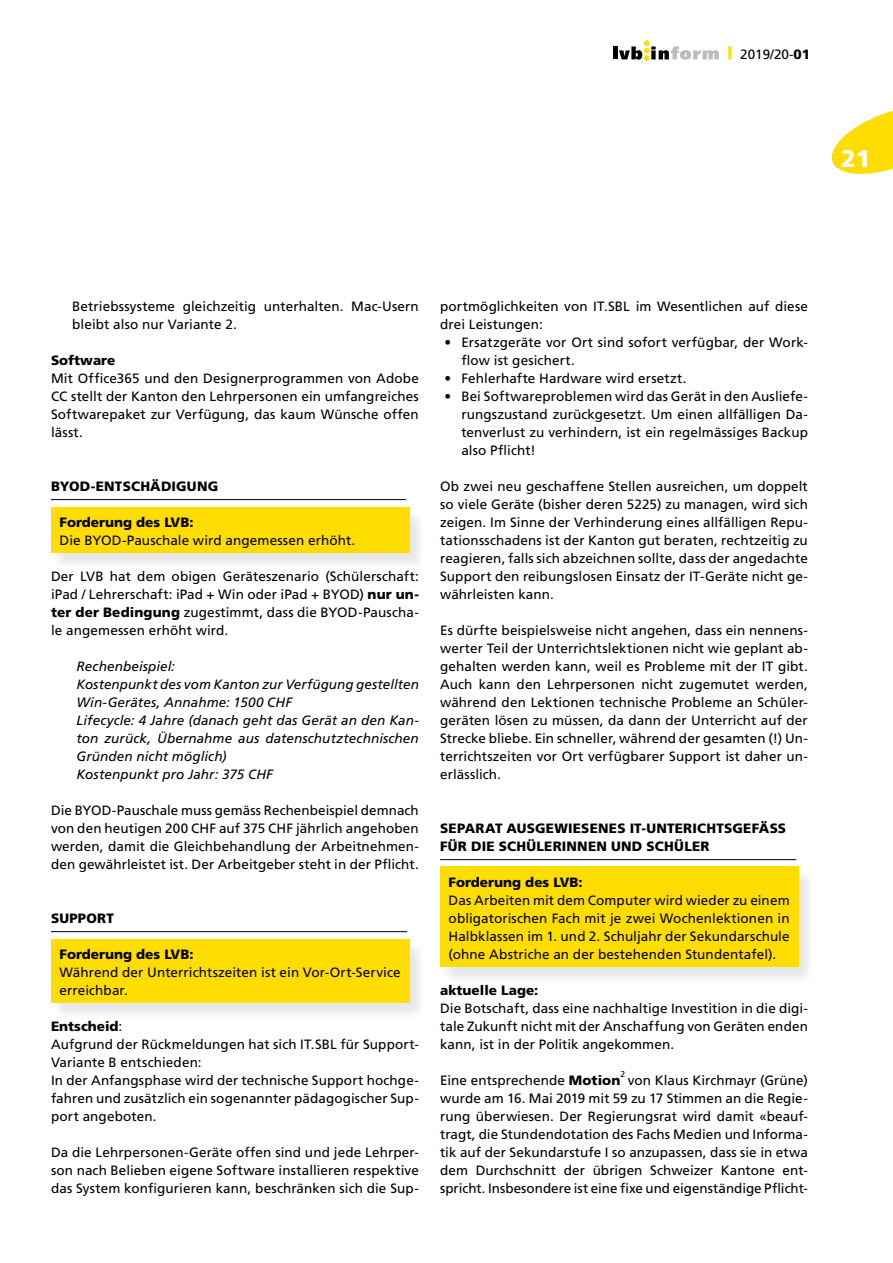
<style>
.page{position:relative;width:893px;height:1263px;background:#fff}
.page>*{position:absolute;margin:0;border:0;box-sizing:border-box;transform-origin:0 0}
.t1{font:900 24px "Frutiger LT Std";color:#fff}
.t2{font:13.5px/18px "Frutiger LT Std";letter-spacing:.005em;color:#000;text-align:justify}
.t3{font:italic 13.5px/18px "Frutiger LT Std";letter-spacing:.005em;color:#000}
.t4{font:900 13.5px/18px "Frutiger LT Std";letter-spacing:.005em;color:#000}
.t5{font:8.55px "Frutiger LT Std";color:#000}
.s1{font-weight:900}
</style>
<div class="page">
<svg style="left:831px;top:110px;width:62px;height:64px"></svg>
<hr style="left:613px;top:47px;width:4px;height:12px;background:#000">
<svg style="left:619px;top:40px;width:100px;height:21px"></svg>
<hr style="left:728px;top:46px;width:3px;height:14px;background:#fd0">
<hr style="left:51px;top:499px;width:355px;height:1px;background:#000">
<hr style="left:51px;top:931px;width:356px;height:1px;background:#000">
<hr style="left:440px;top:859px;width:356px;height:1px;background:#000">
<div style="left:51px;top:941px;width:375px;height:80px;background:#000;opacity:.1"></div>
<div style="left:51px;top:940px;width:358px;height:63px;background:#fd0"></div>
<div style="left:51px;top:509px;width:375px;height:62px;background:#000;opacity:.1"></div>
<div style="left:51px;top:507px;width:358px;height:46px;background:#fd0"></div>
<div style="left:440px;top:868px;width:375px;height:117px;background:#000;opacity:.1"></div>
<div style="left:440px;top:867px;width:358px;height:100px;background:#fd0"></div>
<p class="t2" style="left:740px;top:45px;width:71px">2019/20-<span class="s1">01</span></p>
<h1 class="t1" style="left:841px;top:144px;width:31px">21</h1>
<p class="t2" style="left:72px;top:297px;width:348px">Betriebssysteme gleichzeitig unterhalten. Mac-Usern bleibt also nur Variante 2.</p>
<p class="t4" style="left:51px;top:351px;width:66px">Software</p>
<p class="t2" style="left:51px;top:369px;width:369px">Mit Office365 und den Designerprogrammen von Adobe CC stellt der Kanton den Lehrpersonen ein umfangreiches Softwarepaket zur Verfügung, das kaum Wünsche offen lässt.</p>
<p class="t4" style="left:51px;top:477px;width:169px">BYOD-ENTSCHÄDIGUNG</p>
<p class="t4" style="left:60px;top:513px;width:135px">Forderung des LVB:</p>
<p class="t2" style="left:60px;top:531px;width:297px">Die BYOD-Pauschale wird angemessen erhöht.</p>
<p class="t2" style="left:51px;top:567px;width:369px">Der LVB hat dem obigen Geräteszenario (Schülerschaft: iPad / Lehrerschaft: iPad + Win oder iPad + BYOD) <span class="s1">nur un&shy;ter der Bedingung</span> zugestimmt, dass die BYOD-Pauscha&shy;le angemessen erhöht wird.</p>
<p class="t3" style="left:77px;top:657px;width:344px">Rechenbeispiel:<br>Kostenpunkt des vom Kanton zur Verfügung gestellten Win-Gerätes, Annahme: 1500 CHF<br>Lifecycle: 4 Jahre (danach geht das Gerät an den Kan&shy;ton zurück, Übernahme aus datenschutztechnischen Gründen nicht möglich)<br>Kostenpunkt pro Jahr: 375 CHF</p>
<p class="t2" style="left:51px;top:801px;width:369px">Die BYOD-Pauschale muss gemäss Rechenbeispiel demnach von den heutigen 200 CHF auf 375 CHF jährlich angehoben werden, damit die Gleichbehandlung der Arbeitnehmen&shy;den gewährleistet ist. Der Arbeitgeber steht in der Pflicht.</p>
<p class="t4" style="left:51px;top:909px;width:64px">SUPPORT</p>
<p class="t4" style="left:60px;top:945px;width:135px">Forderung des LVB:</p>
<p class="t2" style="left:60px;top:963px;width:343px">Während der Unterrichtszeiten ist ein Vor-Ort-Service erreichbar.</p>
<p class="t2" style="left:51px;top:1017px;width:369px;text-align:left"><span class="s1">Entscheid</span>:<br>Aufgrund der Rückmeldungen hat sich IT.SBL für Support-Variante B entschieden:<br>In der Anfangsphase wird der technische Support hochge&shy;fahren und zusätzlich ein sogenannter pädagogischer Sup&shy;port angeboten.</p>
<p class="t2" style="left:51px;top:1143px;width:369px">Da die Lehrpersonen-Geräte offen sind und jede Lehrper&shy;son nach Belieben eigene Software installieren respektive das System konfigurieren kann, beschränken sich die Sup-</p>
<p class="t2" style="left:440px;top:297px;width:369px">portmöglichkeiten von IT.SBL im Wesentlichen auf diese drei Leistungen:</p>
<p class="t2" style="left:461px;top:333px;width:348px;text-indent:-17px">• Ersatzgeräte vor Ort sind sofort verfügbar, der Work&shy;flow ist gesichert.</p>
<p class="t2" style="left:444px;top:369px;width:244px">• Fehlerhafte Hardware wird ersetzt.</p>
<p class="t2" style="left:461px;top:387px;width:348px;text-indent:-17px">• Bei Softwareproblemen wird das Gerät in den Ausliefe&shy;rungszustand zurückgesetzt. Um einen allfälligen Da&shy;tenverlust zu verhindern, ist ein regelmässiges Backup also Pflicht!</p>
<p class="t2" style="left:440px;top:477px;width:369px">Ob zwei neu geschaffene Stellen ausreichen, um doppelt so viele Geräte (bisher deren 5225) zu managen, wird sich zeigen. Im Sinne der Verhinderung eines allfälligen Repu&shy;tationsschadens ist der Kanton gut beraten, rechtzeitig zu reagieren, falls sich abzeichnen sollte, dass der angedachte Support den reibungslosen Einsatz der IT-Geräte nicht ge&shy;währleisten kann.</p>
<p class="t2" style="left:440px;top:621px;width:369px">Es dürfte beispielsweise nicht angehen, dass ein nennens&shy;werter Teil der Unterrichtslektionen nicht wie geplant ab&shy;gehalten werden kann, weil es Probleme mit der IT gibt.<br>Auch kann den Lehrpersonen nicht zugemutet werden, während den Lektionen technische Probleme an Schüler&shy;geräten lösen zu müssen, da dann der Unterricht auf der Strecke bliebe. Ein schneller, während der gesamten (!) Un&shy;terrichtszeiten vor Ort verfügbarer Support ist daher un&shy;erlässlich.</p>
<p class="t4" style="left:440px;top:819px;width:348px">SEPARAT AUSGEWIESENES IT-UNTERICHTSGEFÄSS<br>FÜR DIE SCHÜLERINNEN UND SCHÜLER</p>
<p class="t4" style="left:449px;top:873px;width:135px">Forderung des LVB:</p>
<p class="t2" style="left:449px;top:891px;width:343px">Das Arbeiten mit dem Computer wird wieder zu einem obligatorischen Fach mit je zwei Wochenlektionen in Halbklassen im 1. und 2. Schuljahr der Sekundarschule (ohne Abstriche an der bestehenden Stundentafel).</p>
<p class="t4" style="left:440px;top:981px;width:100px">aktuelle Lage:</p>
<p class="t2" style="left:440px;top:999px;width:369px">Die Botschaft, dass eine nachhaltige Investition in die digi&shy;tale Zukunft nicht mit der Anschaffung von Geräten enden kann, ist in der Politik angekommen.</p>
<p class="t2" style="left:440px;top:1071px;width:182px">Eine entsprechende <span class="s1">Motion</span></p>
<p class="t5" style="left:620px;top:1069px;width:6px">2</p>
<p class="t2" style="left:440px;top:1071px;width:369px;text-indent:188px">von Klaus Kirchmayr (Grüne) wurde am 16. Mai 2019 mit 59 zu 17 Stimmen an die Regie&shy;rung überwiesen. Der Regierungsrat wird damit «beauf&shy;tragt, die Stundendotation des Fachs Medien und Informa&shy;tik auf der Sekundarstufe I so anzupassen, dass sie in etwa dem Durchschnitt der übrigen Schweizer Kantone ent&shy;spricht. Insbesondere ist eine fixe und eigenständige Pflicht-</p>
</div>
